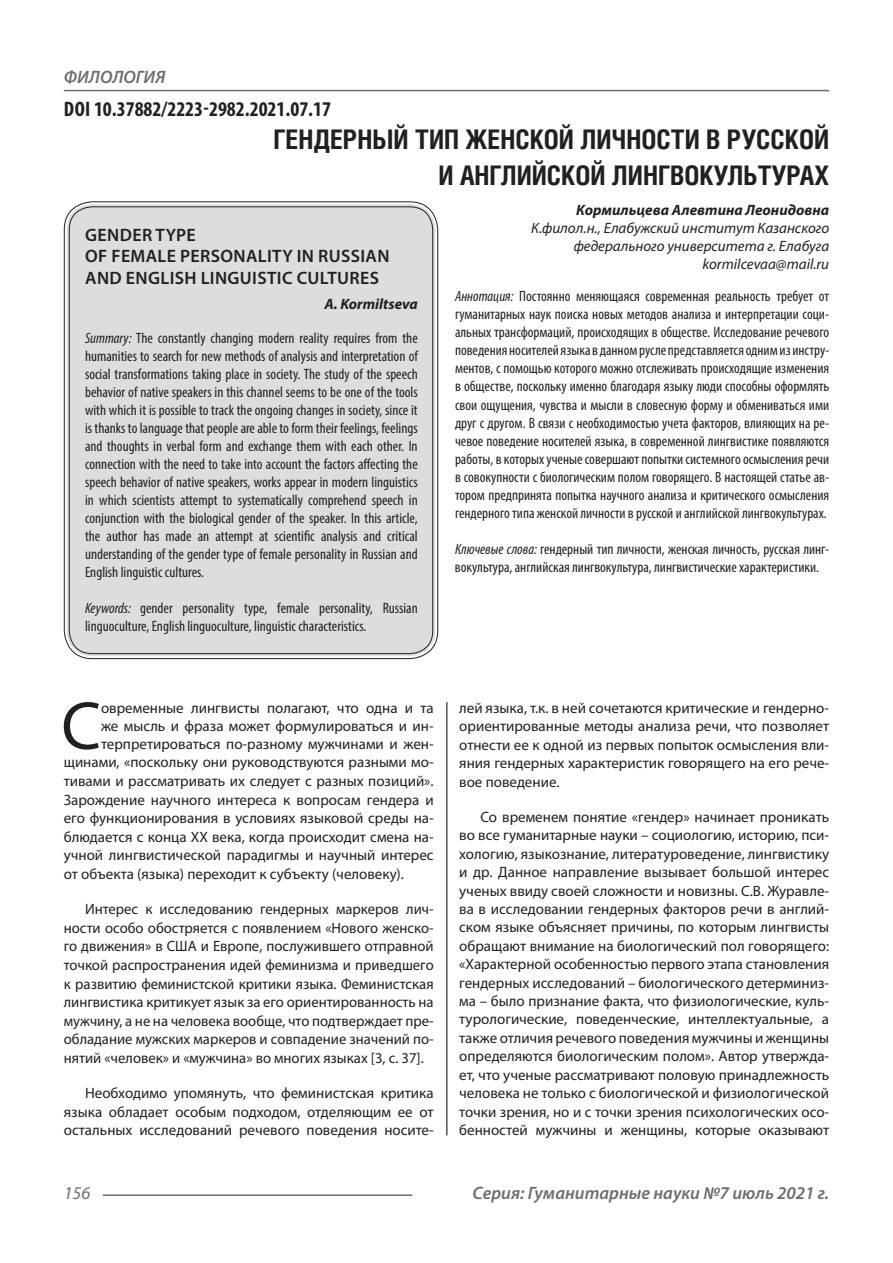
<style>
.page{position:relative;width:893px;height:1263px;background:#fff}
.page>*{position:absolute;margin:0;border:0;box-sizing:border-box;transform-origin:0 0}
.Статья_текст_первый{font:68.4px "Myriad Pro";color:#231f20}
.Статья_название{font:700 27px "Helios Cond C";color:#231f20}
.ДОИ{font:700 condensed 21px "Myriad Pro";color:#231f20}
.Статья_название_англ{font:600 18px "Myriad Pro";letter-spacing:.02em;color:#231f20}
.t1{font:italic 600 18px "Myriad Pro";color:#6c6d70}
.t2{font:italic 18px "Myriad Pro";color:#6c6d70}
.Статья_текст{font:15px/18.5px "Myriad Pro";color:#231f20;text-align:justify}
.Статья_аннотация_тек{font:condensed 15px/18px "Myriad Pro";color:#231f20;text-align:justify}
.Статья_аннотация_анг{font:condensed 15px/18px "Myriad Pro";color:#231f20;text-align:justify}
.Статья_текст_первый-2{font:15px "Myriad Pro";color:#231f20}
.Статья_автор_инфо{font:italic 15px/18px "Myriad Pro";color:#231f20;text-align:right}
.Статья_автор_фио_рус{font:italic 700 15px "Myriad Pro";color:#231f20}
.Статья_автор_англ{font:italic 700 15px "Myriad Pro";color:#231f20}
.s1{font-style:italic}
</style>
<div class="page">
<hr style="left:446px;top:128px;width:1px;height:1007px;background:#000">
<hr style="left:103px;top:1194px;width:309px;height:2px;background:#6c6d70">
<hr style="left:64px;top:90px;width:765px;height:1px;background:#6c6d70">
<div style="left:67px;top:204px;width:368px;height:452px;background:#dcdddf;border-radius:26px"></div>
<p class="t1" style="left:64px;top:66px;width:103px">ФИЛОЛОГИЯ</p>
<p class="ДОИ" style="left:64px;top:96px;width:269px">DOI 10.37882/2223-2982.2021.07.17</p>
<p class="Статья_название" style="left:273px;top:124px;width:557px">ГЕНДЕРНЫЙ ТИП ЖЕНСКОЙ ЛИЧНОСТИ В РУССКОЙ</p>
<p class="Статья_название" style="left:438px;top:160px;width:392px">И АНГЛИЙСКОЙ ЛИНГВОКУЛЬТУРАХ</p>
<p class="Статья_автор_фио_рус" style="left:576px;top:200px;width:255px">Кормильцева Алевтина Леонидовна</p>
<p class="Статья_автор_инфо" style="left:531px;top:218px;width:300px">К.филол.н., Елабужский институт Казанского федерального университета г. Елабуга</p>
<p class="Статья_автор_инфо" style="left:702px;top:254px;width:128px">kormilcevaa@mail.ru</p>
<p class="Статья_аннотация_тек" style="left:455px;top:287px;width:376px"><span class="s1">Аннотация:</span> Постоянно меняющаяся современная реальность требует от гуманитарных наук поиска новых методов анализа и интерпретации соци&shy;альных трансформаций, происходящих в обществе. Исследование речевого поведения носителей языка в данном русле представляется одним из инстру&shy;ментов, с помощью которого можно отслеживать происходящие изменения в обществе, поскольку именно благодаря языку люди способны оформлять свои ощущения, чувства и мысли в словесную форму и обмениваться ими друг с другом. В связи с необходимостью учета факторов, влияющих на ре&shy;чевое поведение носителей языка, в современной лингвистике появляются работы, в которых ученые совершают попытки системного осмысления речи в совокупности с биологическим полом говорящего. В настоящей статье ав&shy;тором предпринята попытка научного анализа и критического осмысления гендерного типа женской личности в русской и английской лингвокультурах.</p>
<p class="Статья_аннотация_тек" style="left:455px;top:539px;width:376px"><span class="s1">Ключевые слова:</span> гендерный тип личности, женская личность, русская линг&shy;вокультура, английская лингвокультура, лингвистические характеристики.</p>
<p class="Статья_название_англ" style="left:85px;top:223px;width:112px">GENDER TYPE</p>
<p class="Статья_название_англ" style="left:85px;top:245px;width:306px">OF FEMALE PERSONALITY IN RUSSIAN</p>
<p class="Статья_название_англ" style="left:85px;top:266px;width:295px">AND ENGLISH LINGUISTIC CULTURES</p>
<p class="Статья_автор_англ" style="left:324px;top:294px;width:95px">A. Kormiltseva</p>
<p class="Статья_аннотация_анг" style="left:85px;top:329px;width:334px"><span class="s1">Summary:</span> The constantly changing modern reality requires from the humanities to search for new methods of analysis and interpretation of social transformations taking place in society. The study of the speech behavior of native speakers in this channel seems to be one of the tools with which it is possible to track the ongoing changes in society, since it is thanks to language that people are able to form their feelings, feelings and thoughts in verbal form and exchange them with each other. In connection with the need to take into account the factors affecting the speech behavior of native speakers, works appear in modern linguistics in which scientists attempt to systematically comprehend speech in conjunction with the biological gender of the speaker. In this article, the author has made an attempt at scientific analysis and critical understanding of the gender type of female personality in Russian and English linguistic cultures.</p>
<p class="Статья_аннотация_анг" style="left:85px;top:599px;width:334px"><span class="s1">Keywords:</span> gender personality type, female personality, Russian linguoculture, English linguoculture, linguistic characteristics.</p>
<p class="Статья_текст_первый" style="left:61px;top:684px;width:41px">С</p>
<p class="Статья_текст_первый-2" style="left:101px;top:699px;width:334px">овременные лингвисты полагают, что одна и та</p>
<p class="Статья_текст_первый-2" style="left:101px;top:717px;width:334px">же мысль и фраза может формулироваться и ин-</p>
<p class="Статья_текст_первый-2" style="left:101px;top:735px;width:334px">терпретироваться по-разному мужчинами и жен-</p>
<p class="Статья_текст_первый-2" style="left:64px;top:753px;width:371px">щинами, «поскольку они руководствуются разными мо-</p>
<p class="Статья_текст_первый-2" style="left:64px;top:772px;width:371px">тивами и рассматривать их следует с разных позиций».</p>
<p class="Статья_текст_первый-2" style="left:64px;top:790px;width:371px">Зарождение научного интереса к вопросам гендера и</p>
<p class="Статья_текст_первый-2" style="left:64px;top:809px;width:371px">его функционирования в условиях языковой среды на-</p>
<p class="Статья_текст_первый-2" style="left:64px;top:827px;width:371px">блюдается с конца ХХ века, когда происходит смена на-</p>
<p class="Статья_текст_первый-2" style="left:64px;top:846px;width:371px">учной лингвистической парадигмы и научный интерес</p>
<p class="Статья_текст_первый-2" style="left:64px;top:864px;width:342px">от объекта (языка) переходит к субъекту (человеку).</p>
<p class="Статья_текст" style="left:64px;top:900px;width:371px;text-indent:21px">Интерес к исследованию гендерных маркеров лич&shy;ности особо обостряется с появлением «Нового женско&shy;го движения» в США и Европе, послужившего отправной точкой распространения идей феминизма и приведшего к развитию феминистской критики языка. Феминистская лингвистика критикует язык за его ориентированность на мужчину, а не на человека вообще, что подтверждает пре&shy;обладание мужских маркеров и совпадение значений по&shy;нятий «человек» и «мужчина» во многих языках [3, с. 37].</p>
<p class="Статья_текст" style="left:64px;top:1084px;width:371px;text-indent:21px">Необходимо упомянуть, что феминистская критика языка обладает особым подходом, отделяющим ее от остальных исследований речевого поведения носите-</p>
<p class="Статья_текст" style="left:459px;top:698px;width:371px">лей языка, т.к. в ней сочетаются критические и гендерно&shy;ориентированные методы анализа речи, что позволяет отнести ее к одной из первых попыток осмысления вли&shy;яния гендерных характеристик говорящего на его рече&shy;вое поведение.</p>
<p class="Статья_текст" style="left:459px;top:807px;width:371px;text-indent:21px">Со временем понятие «гендер» начинает проникать во все гуманитарные науки – социологию, историю, пси&shy;хологию, языкознание, литературоведение, лингвистику и др. Данное направление вызывает большой интерес ученых ввиду своей сложности и новизны. С.В. Журавле&shy;ва в исследовании гендерных факторов речи в англий&shy;ском языке объясняет причины, по которым лингвисты обращают внимание на биологический пол говорящего: «Характерной особенностью первого этапа становления гендерных исследований – биологического детерминиз&shy;ма – было признание факта, что физиологические, куль&shy;турологические, поведенческие, интеллектуальные, а также отличия речевого поведения мужчины и женщины определяются биологическим полом». Автор утвержда&shy;ет, что ученые рассматривают половую принадлежность человека не только с биологической и физиологической точки зрения, но и с точки зрения психологических осо&shy;бенностей мужчины и женщины, которые оказывают</p>
<p class="t2" style="left:64px;top:1182px;width:28px">156</p>
<p class="t1" style="left:473px;top:1182px;width:358px">Серия: Гуманитарные науки №7 июль 2021 г.</p>
</div>
